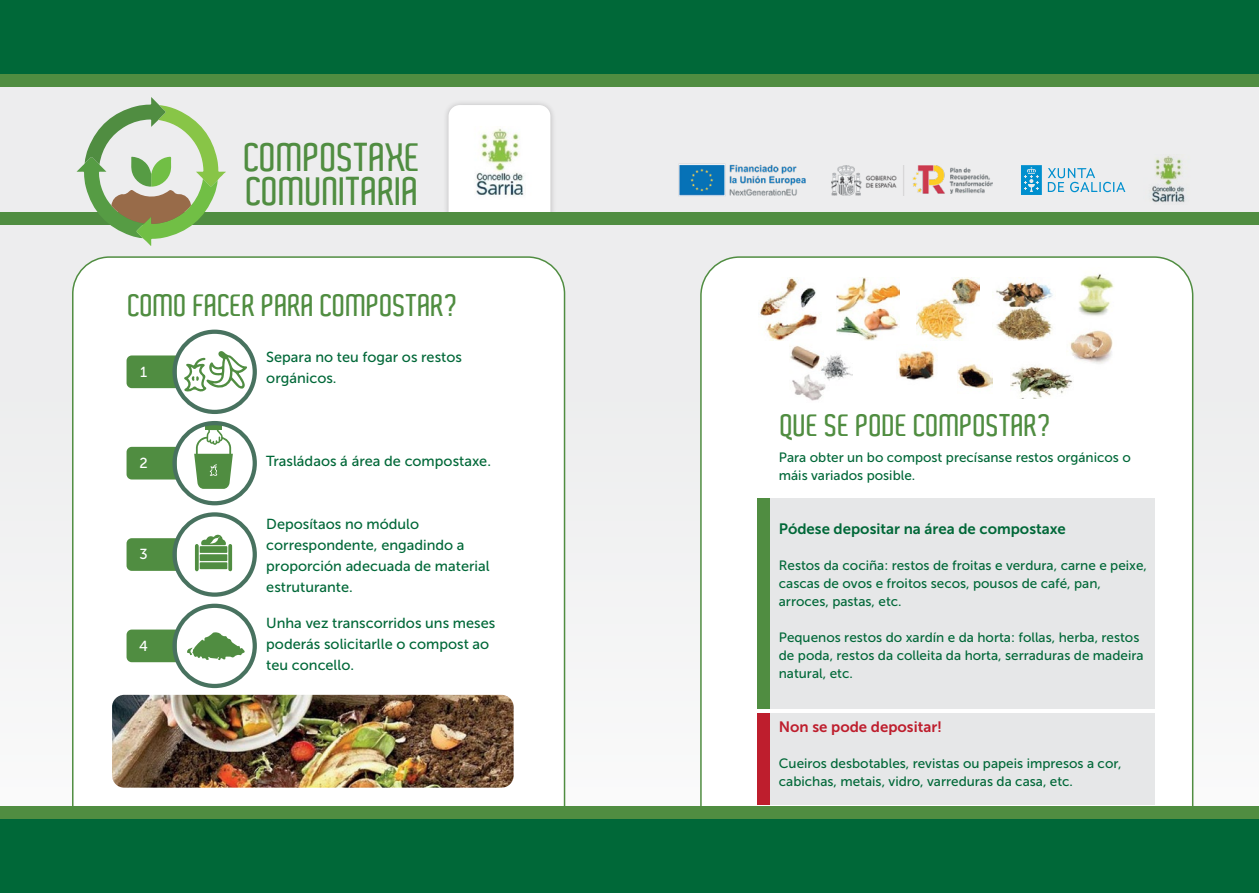
<style>
.page{position:relative;width:1259px;height:893px;background:#fff}
.page>*{position:absolute;margin:0;border:0;box-sizing:border-box;transform-origin:0 0}
.t1{font:600 38.55px/33.6px "Aldo";color:#508d41}
.t2{font:600 30px "Aldo";color:#508d41}
.t3{font:15px "Museo Sans 700";color:#006838}
.t4{font:15px "Museo Sans 700";color:#be1e2d}
.t5{font:14.55px/21px "Museo Sans 500";color:#006838}
.t6{font:14.55px "Museo Sans 500";color:#fff}
.t7{font:13.5px/18px "Museo Sans 500";color:#006838}
</style>
<div class="page">
<div style="left:0;top:73px;width:1259px;height:820px;background:#ededee"></div>
<div style="left:448px;top:105px;width:102px;height:107px;background:#fff"></div>
<img style="left:463px;top:127px;width:73px;height:72px">
<div style="left:699px;top:256px;width:495px;height:551px;background:#fff"></div>
<div style="left:769px;top:498px;width:385px;height:211px;background:#e6e7e8"></div>
<div style="left:769px;top:713px;width:385px;height:91px;background:#e6e7e8"></div>
<div style="left:757px;top:498px;width:12px;height:211px;background:#508d41"></div>
<div style="left:757px;top:713px;width:12px;height:91px;background:#be1e2d"></div>
<div style="left:71px;top:256px;width:495px;height:551px;background:#fff"></div>
<div style="left:0;top:0;width:1259px;height:86px;background:#508d41"></div>
<div style="left:0;top:212px;width:1259px;height:13px;background:#508d41"></div>
<img style="left:1066px;top:317px;width:55px;height:55px">
<img style="left:1068px;top:267px;width:52px;height:52px">
<img style="left:957px;top:359px;width:35px;height:34px">
<img style="left:1010px;top:356px;width:63px;height:42px">
<img style="left:836px;top:277px;width:63px;height:63px">
<img style="left:916px;top:277px;width:63px;height:63px">
<img style="left:992px;top:277px;width:63px;height:63px">
<img style="left:896px;top:345px;width:41px;height:40px">
<img style="left:758px;top:277px;width:63px;height:63px">
<img style="left:790px;top:339px;width:63px;height:64px">
<img style="left:112px;top:695px;width:401px;height:93px">
<svg style="left:1021px;top:165px;width:104px;height:30px"></svg>
<img style="left:678px;top:163px;width:128px;height:33px">
<img style="left:831px;top:165px;width:161px;height:31px">
<div style="left:127px;top:355px;width:48px;height:33px;background:#508d41"></div>
<div style="left:172px;top:330px;width:85px;height:84px;border:4px solid #48725f;border-radius:50%"></div>
<svg style="left:127px;top:447px;width:48px;height:32px"></svg>
<div style="left:127px;top:538px;width:48px;height:33px;background:#508d41"></div>
<div style="left:172px;top:512px;width:85px;height:85px;border:4px solid #48725f;border-radius:50%"></div>
<svg style="left:127px;top:630px;width:48px;height:32px"></svg>
<div style="left:172px;top:604px;width:85px;height:84px;border:4px solid #48725f;border-radius:50%"></div>
<svg style="left:184px;top:351px;width:63px;height:41px;background:#ccddc8"></svg>
<svg style="left:195px;top:534px;width:37px;height:38px"></svg>
<svg style="left:187px;top:632px;width:58px;height:28px;background:#9dbf94"></svg>
<svg style="left:194px;top:428px;width:39px;height:61px;background:#9bbd92"></svg>
<div style="left:205px;top:424px;width:17px;height:6px;background:#508d41"></div>
<div style="left:172px;top:421px;width:85px;height:84px;border:4px solid #48725f;border-radius:50%"></div>
<svg style="left:77px;top:97px;width:149px;height:149px"></svg>
<div style="left:0;top:0;width:1259px;height:73px;background:#006838"></div>
<div style="left:0;top:807px;width:1259px;height:86px;background:#508d41"></div>
<div style="left:0;top:820px;width:1259px;height:73px;background:#006838"></div>
<img style="left:1152px;top:156px;width:33px;height:46px">
<h1 class="t1" style="left:245px;top:141px;width:178px">COMPOSTAXE<br>COMUNITARIA</h1>
<h2 class="t2" style="left:128px;top:289px;width:331px">COMO FACER PARA COMPOSTAR?</h2>
<p class="t5" style="left:266px;top:346px;width:197px">Separa no teu fogar os restos orgánicos.</p>
<p class="t6" style="left:140px;top:364px;width:9px">1</p>
<p class="t6" style="left:139px;top:455px;width:10px">2</p>
<p class="t6" style="left:140px;top:546px;width:10px">3</p>
<p class="t6" style="left:139px;top:638px;width:10px">4</p>
<p class="t5" style="left:266px;top:451px;width:226px">Trasládaos á área de compostaxe.</p>
<p class="t5" style="left:266px;top:513px;width:225px">Deposítaos no módulo correspondente, engadindo a proporción adecuada de material estruturante.</p>
<p class="t5" style="left:266px;top:613px;width:230px">Unha vez transcorridos uns meses poderás solicitarlle o compost ao teu concello.</p>
<h2 class="t2" style="left:781px;top:409px;width:272px">QUE SE PODE COMPOSTAR?</h2>
<p class="t7" style="left:779px;top:448px;width:353px">Para obter un bo compost precísanse restos orgánicos o máis variados posible.</p>
<p class="t3" style="left:779px;top:520px;width:288px">Pódese depositar na área de compostaxe</p>
<p class="t7" style="left:779px;top:556px;width:370px">Restos da cociña: restos de froitas e verdura, carne e peixe, cascas de ovos e froitos secos, pousos de café, pan, arroces, pastas, etc.</p>
<p class="t7" style="left:779px;top:628px;width:366px">Pequenos restos do xardín e da horta: follas, herba, restos de poda, restos da colleita da horta, serraduras de madeira natural, etc.</p>
<p class="t4" style="left:779px;top:718px;width:165px">Non se pode depositar!</p>
<p class="t7" style="left:779px;top:754px;width:344px">Cueiros desbotables, revistas ou papeis impresos a cor, cabichas, metais, vidro, varreduras da casa, etc.</p>
</div>
